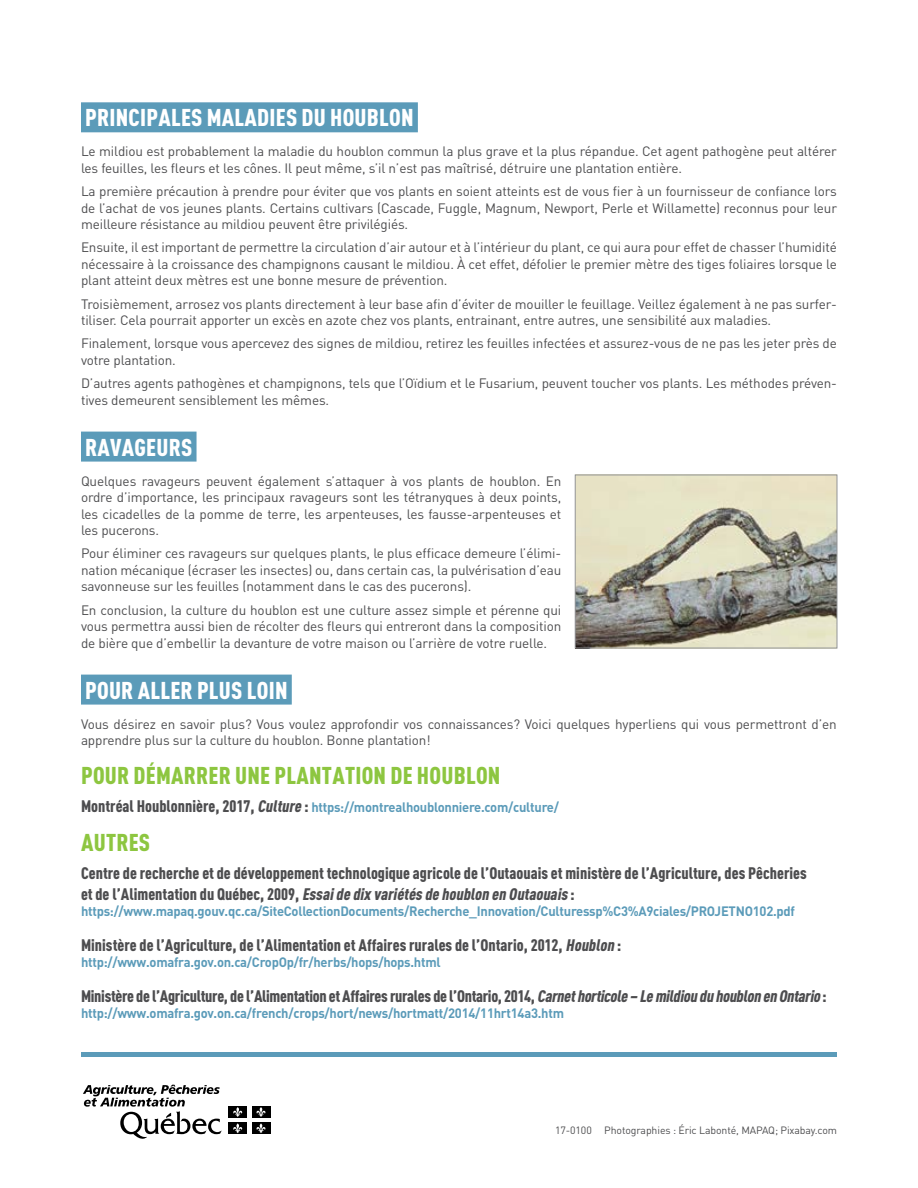
<style>
.page{position:relative;width:918px;height:1188px;background:#fff}
.page>*{position:absolute;margin:0;border:0;box-sizing:border-box;transform-origin:0 0}
.t1{font:900 condensed 24px "DINOT";letter-spacing:.01em;color:#fff}
.H3{font:900 condensed 24px "DINOT";letter-spacing:.01em;color:#8dc640}
.t2{font:900 condensed 16.5px/21px "DINOT";color:#4d4d4f}
.t3{font:900 condensed 16.5px "DINOT";letter-spacing:-.02em;color:#4d4d4f}
.t4{font:13.5px/16.5px "DINOT";letter-spacing:-.01em;color:#4d4d4f}
.t5{font:700 13.5px "DINOT";letter-spacing:-.02em;color:#5b9bb9;scale:.96 1}
.t6{font:10.5px "DINOT";letter-spacing:-.01em;color:#4d4d4f}
.s1{font-weight:900;font-stretch:condensed;font-size:16.5px;color:#4d4d4f}
.s2{font-weight:900;font-style:italic;font-stretch:condensed;font-size:16.5px;color:#4d4d4f}
.s3{font-style:italic}
</style>
<div class="page">
<div style="left:81px;top:102px;width:337px;height:30px;background:#5b9bb9"></div>
<div style="left:81px;top:432px;width:116px;height:30px;background:#5b9bb9"></div>
<div style="left:81px;top:675px;width:211px;height:30px;background:#5b9bb9"></div>
<hr style="left:81px;top:1052px;width:756px;height:4px;background:#5b9bb9">
<img style="left:83px;top:1084px;width:188px;height:55px">
<img style="left:577px;top:477px;width:258px;height:169px">
<div style="left:575px;top:475px;width:262px;height:173px;border:1px solid #939598"></div>
<h2 class="t1" style="left:85px;top:103px;width:330px">PRINCIPALES MALADIES DU HOUBLON</h2>
<p class="t4" style="left:81px;top:143px;width:757px">Le mildiou est probablement la maladie du houblon commun la plus grave et la plus répandue. Cet agent pathogène peut altérer les feuilles, les fleurs et les cônes. Il peut même, s’il n’est pas maîtrisé, détruire une plantation entière.</p>
<p class="t4" style="left:81px;top:182px;width:758px;text-align:justify">La première précaution à prendre pour éviter que vos plants en soient atteints est de vous fier à un fournisseur de confiance lors de l’achat de vos jeunes plants. Certains cultivars (Cascade, Fuggle, Magnum, Newport, Perle et Willamette) reconnus pour leur meilleure résistance au mildiou peuvent être privilégiés.</p>
<p class="t4" style="left:81px;top:239px;width:757px;text-align:justify">Ensuite, il est important de permettre la circulation d’air autour et à l’intérieur du plant, ce qui aura pour effet de chasser l’humidité nécessaire à la croissance des champignons causant le mildiou. À cet effet, défolier le premier mètre des tiges foliaires lorsque le plant atteint deux mètres est une bonne mesure de prévention.</p>
<p class="t4" style="left:81px;top:295px;width:757px">Troisièmement, arrosez vos plants directement à leur base afin d’éviter de mouiller le feuillage. Veillez également à ne pas surfer&shy;tiliser. Cela pourrait apporter un excès en azote chez vos plants, entrainant, entre autres, une sensibilité aux maladies.</p>
<p class="t4" style="left:81px;top:335px;width:757px">Finalement, lorsque vous apercevez des signes de mildiou, retirez les feuilles infectées et assurez-vous de ne pas les jeter près de votre plantation.</p>
<p class="t4" style="left:81px;top:374px;width:757px">D’autres agents pathogènes et champignons, tels que l’Oïdium et le Fusarium, peuvent toucher vos plants. Les méthodes préven&shy;tives demeurent sensiblement les mêmes.</p>
<h2 class="t1" style="left:85px;top:432px;width:109px">RAVAGEURS</h2>
<p class="t4" style="left:81px;top:472px;width:482px;text-align:justify">Quelques ravageurs peuvent également s’attaquer à vos plants de houblon. En ordre d’importance, les principaux ravageurs sont les tétranyques à deux points, les cicadelles de la pomme de terre, les arpenteuses, les fausse-arpenteuses et les pucerons.</p>
<p class="t4" style="left:81px;top:545px;width:482px;text-align:justify">Pour éliminer ces ravageurs sur quelques plants, le plus efficace demeure l’élimi&shy;nation mécanique (écraser les insectes) ou, dans certain cas, la pulvérisation d’eau savonneuse sur les feuilles (notamment dans le cas des pucerons).</p>
<p class="t4" style="left:81px;top:601px;width:482px;text-align:justify">En conclusion, la culture du houblon est une culture assez simple et pérenne qui vous permettra aussi bien de récolter des fleurs qui entreront dans la composition de bière que d’embellir la devanture de votre maison ou l’arrière de votre ruelle.</p>
<h2 class="t1" style="left:85px;top:675px;width:204px">POUR ALLER PLUS LOIN</h2>
<p class="t4" style="left:81px;top:715px;width:757px">Vous désirez en savoir plus? Vous voulez approfondir vos connaissances? Voici quelques hyperliens qui vous permettront d’en apprendre plus sur la culture du houblon. Bonne plantation!</p>
<h3 class="H3" style="left:81px;top:761px;width:421px">POUR DÉMARRER UNE PLANTATION DE HOUBLON</h3>
<p class="t5" style="left:81px;top:798px;width:499px"><span class="s1">Montréal Houblonnière, 2017,</span> <span class="s2">Culture</span> <span class="s1">:</span> https://montrealhoublonniere.com/culture/</p>
<p class="H3" style="left:81px;top:827px;width:71px">AUTRES</p>
<p class="t2" style="left:81px;top:862px;width:727px">Centre de recherche et de développement technologique agricole de l’Outaouais et ministère de l’Agriculture, des Pêcheries e t d e l ’ A l i m e n t a t i o n d u Q u é b e c , 2 0 0 9 , <span class="s3">Essaide dix variétés de houblon en Outaouais</span> :</p>
<p class="t5" style="left:81px;top:902px;width:745px">https://www.mapaq.gouv.qc.ca/SiteCollectionDocuments/Recherche_Innovation/Culturessp%C3%A9ciales/PROJETNO102.pdf</p>
<p class="t2" style="left:81px;top:934px;width:542px">Ministère de l’Agriculture, de l’Alimentation et Affaires rurales de l’Ontario, 2012, <span class="s3">Houblon</span> :</p>
<p class="t5" style="left:81px;top:953px;width:376px">http://www.omafra.gov.on.ca/CropOp/fr/herbs/hops/hops.html</p>
<p class="t3" style="left:81px;top:985px;width:747px">Ministère de l’Agriculture, de l’Alimentation et Affaires rurales de l’Ontario, 2014, <span class="s3">Carnethorticole– LemildiouduhoublonenOntario</span>:</p>
<p class="t5" style="left:81px;top:1004px;width:505px">http://www.omafra.gov.on.ca/french/crops/hort/news/hortmatt/2014/11hrt14a3.htm</p>
<p class="t6" style="left:555px;top:1123px;width:284px">17-0100 Photographies : Éric Labonté, MAPAQ; Pixabay.com</p>
</div>
